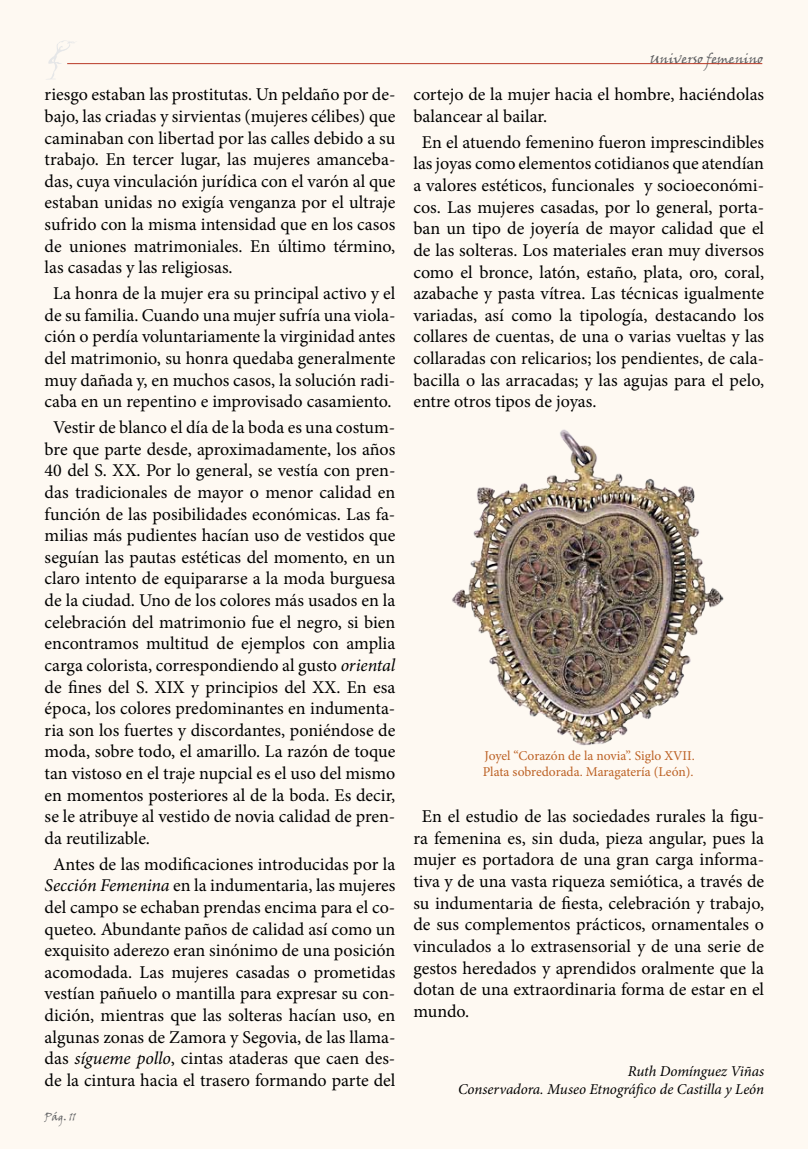
<style>
.page{position:relative;width:808px;height:1149px;background:#fff}
.page>*{position:absolute;margin:0;border:0;box-sizing:border-box;transform-origin:0 0}
.t1{font:18px/21.6px "Minion Pro";color:#000;text-align:justify}
.t2{font:italic 15px/18px "Minion Pro";letter-spacing:-.005em;color:#000;text-align:right}
.t3{font:13.5px/16.2px "Minion Pro";color:#bc6124}
.t4{font:13.5px "Viner Hand ITC";color:#616264}
.t5{font:10.5px "Viner Hand ITC";color:#616264}
.s1{font-style:italic}
</style>
<div class="page">
<div style="left:0;top:0;width:808px;height:1148px;background:#fef9f2"></div>
<hr style="left:67px;top:63px;width:695px;height:1px;background:#b93926">
<svg style="left:46px;top:40px;width:31px;height:40px"></svg>
<img style="left:452px;top:429px;width:272px;height:317px">
<p class="t1" style="left:45px;top:84px;width:352px">riesgo estaban las prostitutas. Un peldaño por de&shy;bajo, las criadas y sirvientas (mujeres célibes) que caminaban con libertad por las calles debido a su trabajo. En tercer lugar, las mujeres amanceba&shy;das, cuya vinculación jurídica con el varón al que estaban unidas no exigía venganza por el ultraje sufrido con la misma intensidad que en los casos de uniones matrimoniales. En último término, las casadas y las religiosas.</p>
<p class="t1" style="left:45px;top:282px;width:352px;text-align:center">La honra de la mujer era su principal activo y el de su familia. Cuando una mujer sufría una viola&shy;ción o perdía voluntariamente la virginidad antes del matrimonio, su honra quedaba generalmente muy dañada y, en muchos casos, la solución radi&shy;caba en un repentino e improvisado casamiento.</p>
<p class="t1" style="left:45px;top:416px;width:352px;text-indent:8px">Vestir de blanco el día de la boda es una costum&shy;bre que parte desde, aproximadamente, los años 40 del S. XX. Por lo general, se vestía con pren&shy;das tradicionales de mayor o menor calidad en función de las posibilidades económicas. Las fa&shy;milias más pudientes hacían uso de vestidos que seguían las pautas estéticas del momento, en un claro intento de equipararse a la moda burguesa de la ciudad. Uno de los colores más usados en la celebración del matrimonio fue el negro, si bien encontramos multitud de ejemplos con amplia carga colorista, correspondiendo al gusto <span class="s1">oriental </span>de fines del S. XIX y principios del XX. En esa época, los colores predominantes en indumenta&shy;ria son los fuertes y discordantes, poniéndose de moda, sobre todo, el amarillo. La razón de toque tan vistoso en el traje nupcial es el uso del mismo en momentos posteriores al de la boda. Es decir, se le atribuye al vestido de novia calidad de pren&shy;da reutilizable.</p>
<p class="t1" style="left:45px;top:853px;width:352px;text-align:center">Antes de las modificaciones introducidas por la <span class="s1">Sección Femenina</span> en la indumentaria, las mujeres del campo se echaban prendas encima para el co&shy;queteo. Abundante paños de calidad así como un exquisito aderezo eran sinónimo de una posición acomodada. Las mujeres casadas o prometidas vestían pañuelo o mantilla para expresar su con&shy;dición, mientras que las solteras hacían uso, en algunas zonas de Zamora y Segovia, de las llama&shy;das <span class="s1">sígueme pollo</span>, cintas ataderas que caen des&shy;de la cintura hacia el trasero formando parte del</p>
<p class="t5" style="left:44px;top:1110px;width:33px">Pág. 11</p>
<p class="t4" style="left:650px;top:50px;width:115px">Universo femenino</p>
<p class="t1" style="left:413px;top:84px;width:352px">cortejo de la mujer hacia el hombre, haciéndolas balancear al bailar.</p>
<p class="t1" style="left:413px;top:131px;width:352px;text-indent:8px">En el atuendo femenino fueron imprescindibles las joyas como elementos cotidianos que atendían a valores estéticos, funcionales y socioeconómi&shy;cos. Las mujeres casadas, por lo general, porta&shy;ban un tipo de joyería de mayor calidad que el de las solteras. Los materiales eran muy diversos como el bronce, latón, estaño, plata, oro, coral, azabache y pasta vítrea. Las técnicas igualmente variadas, así como la tipología, destacando los collares de cuentas, de una o varias vueltas y las collaradas con relicarios; los pendientes, de cala&shy;bacilla o las arracadas; y las agujas para el pelo, entre otros tipos de joyas.</p>
<p class="t3" style="left:483px;top:747px;width:214px">Joyel “Corazón de la novia”. Siglo XVII .<br>Plata sobredorada. Maragatería (León).</p>
<p class="t1" style="left:413px;top:805px;width:352px;text-indent:8px">En el estudio de las sociedades rurales la figu&shy;ra femenina es, sin duda, pieza angular, pues la mujer es portadora de una gran carga informa&shy;tiva y de una vasta riqueza semiótica, a través de su indumentaria de fiesta, celebración y trabajo, de sus complementos prácticos, ornamentales o vinculados a lo extrasensorial y de una serie de gestos heredados y aprendidos oralmente que la dotan de una extraordinaria forma de estar en el mundo.</p>
<p class="t2" style="left:458px;top:1061px;width:308px">Ruth Domínguez Viñas<br>Conservadora. Museo Etnográfico de Castilla y León</p>
</div>
